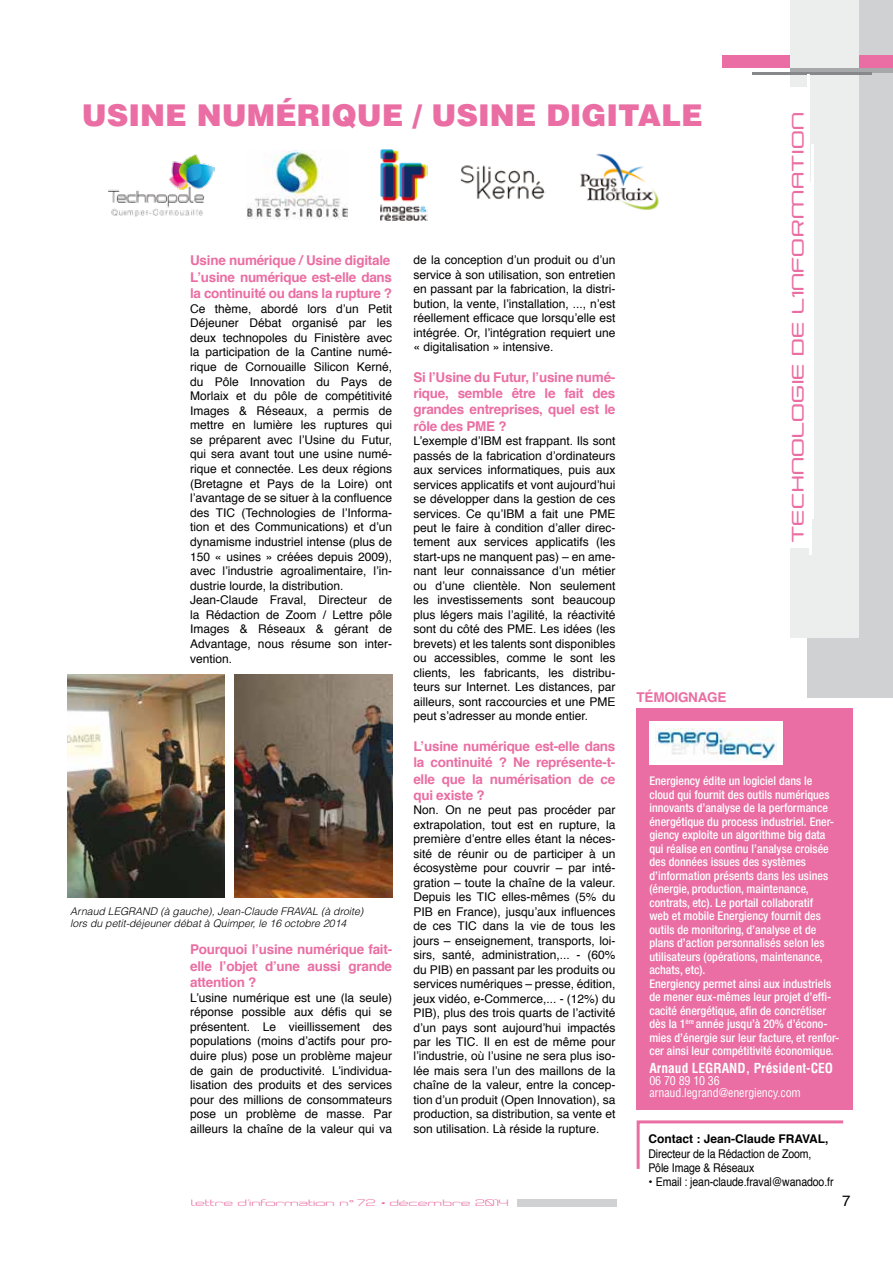
<style>
.page{position:relative;width:893px;height:1263px;background:#fff}
.page>*{position:absolute;margin:0;border:0;box-sizing:border-box;transform-origin:0 0}
.t1{font:900 30px "Helvetica";color:#ea6ea3}
.t2{font:15px "Helvetica";color:#000}
.t3{font:500 14.7px "Neogrey";letter-spacing:-.01em;color:#ea6ea3;scale:1.43 1}
.t4{font:700 13.5px/16.4px "Helvetica";letter-spacing:-.02em;color:#ea6ea3;text-align:justify}
.t5{font:700 condensed 13.5px "Helvetica";color:#fff}
.t6{font:12px/14.5px "Helvetica";color:#000;text-align:justify}
.t7{font:500 condensed 12px/13.5px "Helvetica Neue";color:#fff}
.t8{font:12px/14.4px "Helvetica";color:#000;scale:.88 1}
.t9{font:condensed 12px/12px "Helvetica";letter-spacing:-.01em;color:#fff}
.t10{font:700 12px "Helvetica";color:#000}
.t11{font:italic 300 10.5px/12.6px "Helvetica";color:#000}
.t12{font:8.1px "Neogrey";color:#ea6ea3;scale:1.67 1}
.s1{font-weight:700}
</style>
<div class="page">
<div style="left:517px;top:1199px;width:100px;height:7px;background:#d0d1d2"></div>
<div style="left:807px;top:0;width:86px;height:697px;background:#d0d1d2"></div>
<div style="left:723px;top:55px;width:170px;height:13px;background:#ea6ea3"></div>
<div style="left:790px;top:0;width:69px;height:638px;background:#eceded"></div>
<hr style="left:790px;top:68px;width:103px;height:4px;background:#a7a8aa">
<hr style="left:752px;top:72px;width:119px;height:2px;background:#87888a">
<div style="left:790px;top:87px;width:17px;height:461px;background:#fff"></div>
<hr style="left:807px;top:74px;width:3px;height:474px;background:#fff">
<hr style="left:810px;top:183px;width:2px;height:372px;background:#fff">
<hr style="left:812px;top:144px;width:2px;height:375px;background:#fff">
<svg style="left:636px;top:1120px;width:208px;height:49px"></svg>
<div style="left:637px;top:708px;width:216px;height:402px;background:#ea6ea3"></div>
<div style="left:649px;top:721px;width:133px;height:43px;background:#fff"></div>
<img style="left:656px;top:728px;width:121px;height:32px">
<img style="left:68px;top:674px;width:157px;height:224px">
<img style="left:235px;top:674px;width:157px;height:224px">
<img style="left:460px;top:165px;width:85px;height:35px">
<img style="left:380px;top:149px;width:48px;height:72px">
<img style="left:580px;top:153px;width:79px;height:57px">
<img style="left:109px;top:154px;width:106px;height:62px">
<img style="left:247px;top:151px;width:100px;height:69px">
<h1 class="t1" style="left:82px;top:96px;width:622px">USINE NUMÉRIQUE / USINE DIGITALE</h1>
<p class="t3" style="left:788px;top:542px;width:303px;rotate:-90deg">TECHNOLOGIE DE L’INFORMATION</p>
<p class="t4" style="left:190px;top:252px;width:203px;text-align:left">Usine numérique / Usine digitale<br>L’usine numérique est-elle dans la continuité ou dans la rupture ?</p>
<p class="t6" style="left:190px;top:301px;width:203px;text-align:left">Ce thème, abordé lors d’un Petit Déjeuner Débat organisé par les deux technopoles du Finistère avec la participation de la Cantine numé&shy;rique de Cornouaille Silicon Kerné, du Pôle Innovation du Pays de Morlaix et du pôle de compétitivité Images &amp; Réseaux, a permis de mettre en lumière les ruptures qui se préparent avec l’Usine du Futur, qui sera avant tout une usine numé&shy;rique et connectée. Les deux régions (Bretagne et Pays de la Loire) ont l’avantage de se situer à la confluence des TIC (Technologies de l’Informa&shy;tion et des Communications) et d’un dynamisme industriel intense (plus de 150 « usines » créées depuis 2009), avec l’industrie agroalimentaire, l’in&shy;dustrie lourde, la distribution.<br>Jean-Claude Fraval, Directeur de la Rédaction de Zoom / Lettre pôle Images &amp; Réseaux &amp; gérant de Advantage, nous résume son inter&shy;vention.</p>
<p class="t6" style="left:413px;top:253px;width:203px">de la conception d’un produit ou d’un service à son utilisation, son entretien en passant par la fabrication, la distri&shy;bution, la vente, l’installation, ..., n’est réellement efficace que lorsqu’elle est intégrée. Or, l’intégration requiert une « digitalisation » intensive.</p>
<p class="t4" style="left:413px;top:369px;width:203px">Si l’Usine du Futur, l’usine numé&shy;rique, semble être le fait des grandes entreprises, quel est le rôle des PME ?</p>
<p class="t6" style="left:413px;top:434px;width:203px">L’exemple d’IBM est frappant. Ils sont passés de la fabrication d’ordinateurs aux services informatiques, puis aux services applicatifs et vont aujourd’hui se développer dans la gestion de ces services. Ce qu’IBM a fait une PME peut le faire à condition d’aller direc&shy;tement aux services applicatifs (les start-ups ne manquent pas) – en ame&shy;nant leur connaissance d’un métier ou d’une clientèle. Non seulement les investissements sont beaucoup plus légers mais l’agilité, la réactivité sont du côté des PME. Les idées (les brevets) et les talents sont disponibles ou accessibles, comme le sont les clients, les fabricants, les distribu&shy;teurs sur Internet. Les distances, par ailleurs, sont raccourcies et une PME peut s’adresser au monde entier.</p>
<p class="t4" style="left:413px;top:738px;width:203px">L’usine numérique est-elle dans la continuité ? Ne représente-t&shy;elle que la numérisation de ce qui existe ?</p>
<p class="t6" style="left:413px;top:803px;width:203px">Non. On ne peut pas procéder par extrapolation, tout est en rupture, la première d’entre elles étant la néces&shy;sité de réunir ou de participer à un écosystème pour couvrir – par inté&shy;gration – toute la chaîne de la valeur.<br>Depuis les TIC elles-mêmes (5% du PIB en France), jusqu’aux influences de ces TIC dans la vie de tous les jours – enseignement, transports, loi&shy;sirs, santé, administration,... - (60% du PIB) en passant par les produits ou services numériques – presse, édition, jeux vidéo, e-Commerce,... - (12%) du PIB), plus des trois quarts de l’activité d’un pays sont aujourd’hui impactés par les TIC. Il en est de même pour l’industrie, où l’usine ne sera plus iso&shy;lée mais sera l’un des maillons de la chaîne de la valeur, entre la concep&shy;tion d’un produit (Open Innovation), sa production, sa distribution, sa vente et son utilisation. Là réside la rupture.</p>
<p class="t4" style="left:637px;top:690px;width:91px">TÉMOIGNAGE</p>
<p class="t7" style="left:649px;top:774px;width:191px">Energiency édite un logiciel dans le cloud qui fournit des outils numériques innovants d’analyse de la performance énergétique du process industriel. Ener&shy;giency exploite un algorithme big data qui réalise en continu l’analyse croisée des données issues des systèmes d’information présents dans les usines (énergie, production, maintenance, contrats, etc). Le portail collaboratif<br>web et mobile Energiency fournit des outils de monitoring, d’analyse et de plans d’action personnalisés selon les utilisateurs (opérations, maintenance, achats, etc).<br>Energiency permet ainsi aux industriels de mener eux-mêmes leur projet d’effi&shy;cacité énergétique, afin de concrétiser dès la 1<sup>ère</sup> année jusqu’à 20% d’écono&shy;mies d’énergie sur leur facture, et renfor&shy;cer ainsi leur compétitivité économique.</p>
<p class="t5" style="left:649px;top:1060px;width:185px">Arnaud LEGRAND, Président-CEO</p>
<p class="t9" style="left:649px;top:1075px;width:153px">06 70 89 10 36 arnaud.legrand@energiency.com</p>
<p class="t11" style="left:70px;top:904px;width:295px">Arnaud LEGRAND (à gauche), Jean-Claude FRAVAL (à droite) lors du petit-déjeuner débat à Quimper, le 16 octobre 2014</p>
<p class="t4" style="left:190px;top:941px;width:203px">Pourquoi l’usine numérique fait&shy;elle l’objet d’une aussi grande attention ?</p>
<p class="t6" style="left:190px;top:990px;width:203px">L’usine numérique est une (la seule) réponse possible aux défis qui se présentent. Le vieillissement des populations (moins d’actifs pour pro&shy;duire plus) pose un problème majeur de gain de productivité. L’individua&shy;lisation des produits et des services pour des millions de consommateurs pose un problème de masse. Par ailleurs la chaîne de la valeur qui va</p>
<p class="t10" style="left:648px;top:1129px;width:182px">Contact : Jean-Claude FRAVAL,</p>
<p class="t8" style="left:648px;top:1146px;width:187px">Directeur de la Rédaction de Zoom,<br>Pôle Image &amp; Réseaux</p>
<p class="t8" style="left:648px;top:1175px;width:212px"><span class="s1">•</span> Email : jean-claude.fraval@wanadoo.fr</p>
<p class="t12" style="left:191px;top:1197px;width:192px">lettre d’information n° 72 • décembre 2014</p>
<p class="t2" style="left:842px;top:1189px;width:10px">7</p>
</div>
